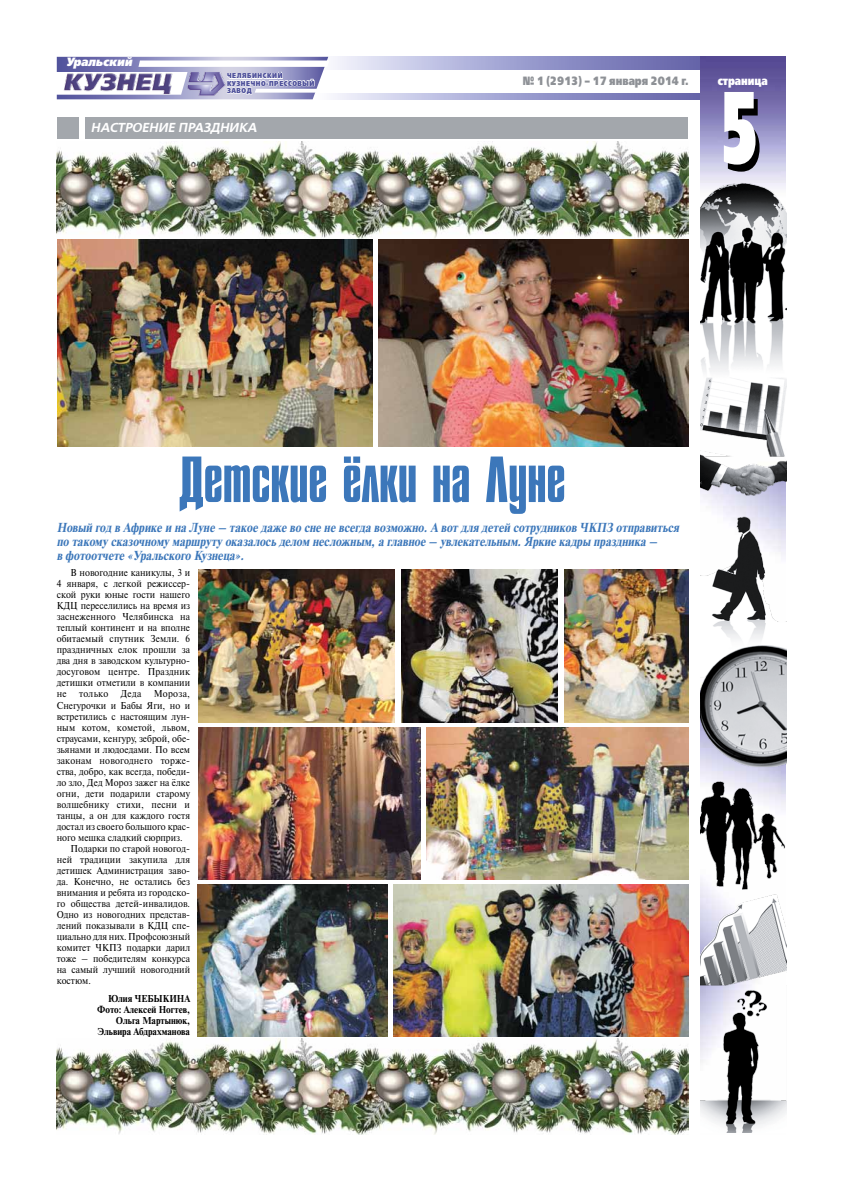
<style>
.page{position:relative;width:842px;height:1191px;background:#fff}
.page>*{position:absolute;margin:0;border:0;box-sizing:border-box;transform-origin:0 0}
.t1{font:102px "Free Set Black C";color:#000;scale:.58 1}
.t2{font:65px "Star C";color:#3c77ba;scale:.9 1}
.t3{font:italic 700 13px/14px "Newton C";letter-spacing:.005em;color:#3c77ba;scale:.9 1}
.t4{font:italic 700 13px "Free Set C";color:#fff}
.t5{font:12px "Free Set Black C";color:#8e9196;scale:.8 1}
.t6{font:italic 12px "Free Set Black C";color:#fff;scale:.9 1}
.t7{font:12px "Free Set Black C";color:#fff;scale:.8 1}
.t8{font:10px "Newton C";color:#000;scale:.92 1}
.t9{font:700 10px/11px "Newton C";color:#000;text-align:right;scale:.92 1}
.t10{font:10px "Newton C";letter-spacing:.03em;color:#000;scale:.92 1}
.t11{font:7.1px/7.3px "Free Set Black C";letter-spacing:.1em;color:#51539c;scale:.8 1}
</style>
<div class="page">
<svg style="left:335px;top:57px;width:365px;height:42px;background:#a6a8d3"></svg>
<div style="left:298px;top:70px;width:480px;height:22px;background:#fff"></div>
<svg style="left:56px;top:57px;width:273px;height:42px"></svg>
<img style="left:700px;top:57px;width:85px;height:1076px">
<img style="left:701px;top:99px;width:85px;height:1033px">
<div style="left:85px;top:117px;width:603px;height:21px;background:#a3a7ac"></div>
<div style="left:57px;top:117px;width:22px;height:21px;background:#a3a7ac"></div>
<img style="left:57px;top:240px;width:315px;height:206px">
<img style="left:198px;top:569px;width:196px;height:153px">
<img style="left:198px;top:727px;width:223px;height:152px">
<img style="left:427px;top:727px;width:261px;height:152px">
<img style="left:401px;top:569px;width:157px;height:153px">
<img style="left:565px;top:569px;width:123px;height:153px">
<img style="left:378px;top:240px;width:310px;height:206px">
<img style="left:57px;top:1038px;width:631px;height:97px">
<img style="left:57px;top:142px;width:631px;height:96px">
<img style="left:198px;top:884px;width:189px;height:152px">
<img style="left:394px;top:884px;width:294px;height:152px">
<p class="t6" style="left:66px;top:54px;width:75px">Уральский</p>
<p class="t11" style="left:227px;top:73px;width:111px">ЧЕЛЯБИНСКИЙ<br>КУЗНЕЧНО-ПРЕССОВЫЙ<br>ЗАВОД</p>
<p class="t7" style="left:718px;top:73px;width:64px">страница</p>
<h1 class="t1" style="left:721px;top:70px;width:77px">5</h1>
<p class="t5" style="left:523px;top:73px;width:209px">№ 1 (2913) – 17 января 2014 г.</p>
<h3 class="t4" style="left:91px;top:120px;width:167px">НАСТРОЕ НИЕ ПРАЗДНИКА</h3>
<h2 class="t2" style="left:179px;top:447px;width:431px">Детские ёлки на Луне</h2>
<p class="t3" style="left:57px;top:520px;width:696px">Новый год в Африке и на Луне – такое даже во сне не всегда возможно.А вот для детей сотрудников ЧКПЗ отправиться по такому сказочному маршруту оказалось делом несложным,а главное – увлекательным.Яркие кадры праздника –<br>в фотоотчете «Уральского Кузнеца».</p>
<p class="t8" style="left:71px;top:567px;width:131px">В новогодние каникулы, 3 и</p>
<p class="t8" style="left:57px;top:578px;width:146px">4 января, с легкой режиссер-</p>
<p class="t8" style="left:57px;top:589px;width:147px">ской руки юные гости нашего</p>
<p class="t8" style="left:57px;top:600px;width:147px">КДЦ переселились на время из</p>
<p class="t8" style="left:57px;top:611px;width:147px">заснеженного Челябинска на</p>
<p class="t8" style="left:57px;top:622px;width:147px">теплый континент и на вполне</p>
<p class="t8" style="left:57px;top:633px;width:146px">обитаемый спутник Земли. 6</p>
<p class="t8" style="left:57px;top:644px;width:147px">праздничных елок прошли за</p>
<p class="t8" style="left:57px;top:655px;width:147px">два дня в заводском культурно-</p>
<p class="t8" style="left:57px;top:666px;width:147px">досуговом центре. Праздник</p>
<p class="t8" style="left:57px;top:677px;width:147px">детишки отметили в компании</p>
<p class="t10" style="left:57px;top:688px;width:146px">не только Деда Мороза,</p>
<p class="t8" style="left:57px;top:699px;width:147px">Снегурочки и Бабы Яги, но и</p>
<p class="t8" style="left:57px;top:710px;width:147px">встретились с настоящим лун-</p>
<p class="t8" style="left:57px;top:721px;width:146px">ным котом, кометой, львом,</p>
<p class="t8" style="left:57px;top:732px;width:147px">страусами, кенгуру, зеброй, обе-</p>
<p class="t8" style="left:57px;top:743px;width:147px">зьянами и людоедами. По всем</p>
<p class="t8" style="left:57px;top:754px;width:146px">законам новогоднего торже-</p>
<p class="t8" style="left:57px;top:765px;width:147px">ства, добро, как всегда, победи-</p>
<p class="t8" style="left:57px;top:776px;width:147px">ло зло, Дед Мороз зажег на ёлке</p>
<p class="t8" style="left:57px;top:787px;width:146px">огни, дети подарили старому</p>
<p class="t8" style="left:57px;top:798px;width:146px">волшебнику стихи, песни и</p>
<p class="t8" style="left:57px;top:809px;width:147px">танцы, а он для каждого гостя</p>
<p class="t8" style="left:57px;top:820px;width:147px">достал из своего большого крас-</p>
<p class="t8" style="left:57px;top:831px;width:138px">ного мешка сладкий сюрприз.</p>
<p class="t8" style="left:71px;top:842px;width:131px">Подарки по старой новогод-</p>
<p class="t8" style="left:57px;top:853px;width:147px">ней традиции закупила для</p>
<p class="t8" style="left:57px;top:864px;width:147px">детишек Администрация заво-</p>
<p class="t8" style="left:57px;top:875px;width:147px">да. Конечно, не остались без</p>
<p class="t8" style="left:57px;top:886px;width:147px">внимания и ребята из городско-</p>
<p class="t8" style="left:57px;top:897px;width:147px">го общества детей-инвалидов.</p>
<p class="t8" style="left:57px;top:908px;width:147px">Одно из новогодних представ-</p>
<p class="t8" style="left:57px;top:919px;width:147px">лений показывали в КДЦ спе-</p>
<p class="t8" style="left:57px;top:930px;width:147px">циально для них. Профсоюзный</p>
<p class="t8" style="left:57px;top:941px;width:147px">комитет ЧКПЗ подарки дарил</p>
<p class="t8" style="left:57px;top:952px;width:147px">тоже – победителям конкурса</p>
<p class="t8" style="left:57px;top:963px;width:147px">на самый лучший новогодний</p>
<p class="t8" style="left:57px;top:974px;width:39px">костюм.</p>
<p class="t9" style="left:97px;top:992px;width:103px">Юлия ЧЕБЫКИНА<br>Фото: Алексей Ногтев,<br>Ольга Мартынюк,<br>Эльвира Абдрахманова</p>
</div>
